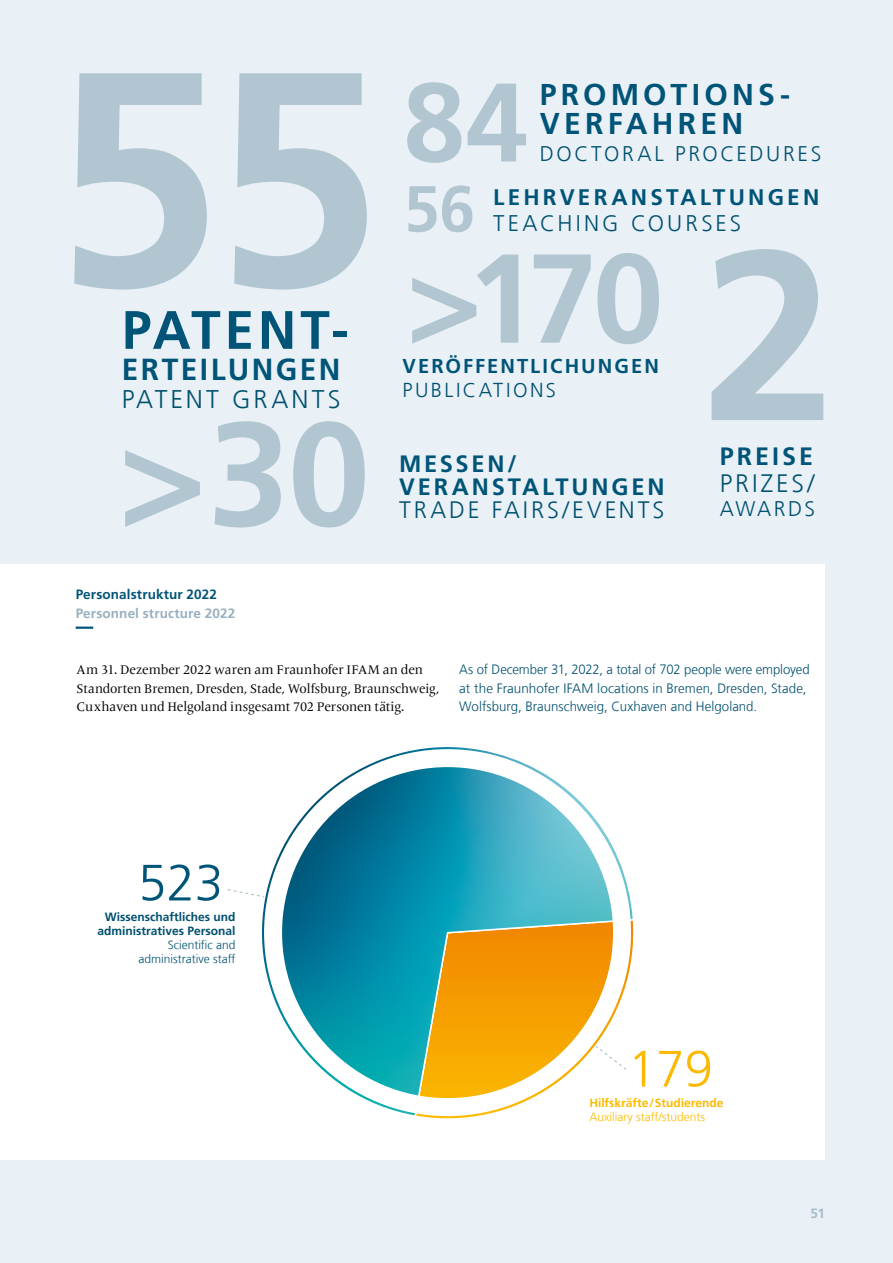
<style>
.page{position:relative;width:893px;height:1263px;background:#e9f1f7}
.page>*{position:absolute;margin:0;border:0;box-sizing:border-box;transform-origin:0 0}
.t1{font:700 304.65px "Frutiger LT Com";color:#a5bcc9}
.t2{font:700 240.9px "Frutiger LT Com";color:#a5bcc9}
.t3{font:700 147.15px "Frutiger LT Com";color:#a5bcc9}
.t4{font:700 126.3px "Frutiger LT Com";color:#a5bcc9}
.t5{font:700 111.6px "Frutiger LT Com";color:#a5bcc9}
.t6{font:700 64.95px "Frutiger LT Com";color:#a5bcc9}
.t7{font:700 54px "Frutiger LT Com";letter-spacing:.075em;color:#005477}
.t8{font:300 51px "Frutiger LT Com";color:#005477}
.t9{font:300 51px "Frutiger LT Com";color:#fbba00}
.t10{font:700 30.45px "Frutiger LT Com";letter-spacing:.08em;color:#005477}
.t11{font:700 30.15px/28.8px "Frutiger LT Com";letter-spacing:.14em;color:#005477}
.t12{font:300 25.5px "Frutiger LT Com";letter-spacing:.125em;color:#00506f}
.t13{font:300 25.2px "Frutiger LT Com";letter-spacing:.115em;color:#00506f}
.t14{font:700 25.2px "Frutiger LT Com";letter-spacing:.12em;color:#005477}
.t15{font:700 23.7px/23px "Frutiger LT Com";letter-spacing:.12em;color:#005477}
.t16{font:300 23.7px "Frutiger LT Com";letter-spacing:.125em;color:#00506f}
.t17{font:700 22.5px "Frutiger LT Com";letter-spacing:.14em;color:#005477}
.t18{font:300 22.5px "Frutiger LT Com";letter-spacing:.14em;color:#00506f}
.t19{font:300 21.15px "Frutiger LT Com";letter-spacing:.12em;color:#00506f}
.t20{font:700 20.1px "Frutiger LT Com";letter-spacing:.1em;color:#005477}
.t21{font:300 20.1px "Frutiger LT Com";letter-spacing:.125em;color:#00506f}
.t22{font:300 13.5px/18.8px "Frutiger LT Com";color:#00506f}
.t23{font:700 13.5px "Frutiger LT Com";letter-spacing:.01em;color:#98b0bf}
.t24{font:700 13.5px "Frutiger LT Com";letter-spacing:.01em;color:#005477}
.t25{font:700 13.5px "Frutiger LT Com";color:#a5bccb}
.t26{font:13.05px/18.8px "Frutiger Serif LT Pro";letter-spacing:-.01em;color:#000}
.t27{font:700 12px/14px "Frutiger LT Com";color:#00506f;text-align:right}
.t28{font:300 12px/14px "Frutiger LT Com";color:#00506f;text-align:right}
.t29{font:700 12px "Frutiger LT Com";color:#fbba00}
.t30{font:300 12px "Frutiger LT Com";color:#fbba00}
</style>
<div class="page">
<div style="left:0;top:564px;width:825px;height:596px;background:#fff"></div>
<svg style="left:76px;top:626px;width:18px;height:3px"></svg>
<svg style="left:246px;top:747px;width:388px;height:371px"></svg>
<div style="left:264px;top:749px;width:367px;height:367px;border:18px solid #fff;border-radius:50%"></div>
<h1 class="t1" style="left:52px;top:-7px;width:331px">55</h1>
<h3 class="t7" style="left:122px;top:297px;width:228px">PATENT-</h3>
<h3 class="t10" style="left:122px;top:351px;width:220px">ERTEILUNGEN</h3>
<h3 class="t12" style="left:122px;top:384px;width:220px">PATENT GRANTS</h3>
<h3 class="t3" style="left:118px;top:384px;width:253px">&gt;30</h3>
<p class="t24" style="left:76px;top:586px;width:143px">Personalstruktur 2022</p>
<p class="t23" style="left:76px;top:605px;width:161px">Personnel structure 2022</p>
<h3 class="t5" style="left:403px;top:54px;width:126px">84</h3>
<h3 class="t11" style="left:540px;top:80px;width:252px">PROMOTIONS-<br>VERFAHREN</h3>
<h3 class="t19" style="left:540px;top:141px;width:283px">DOCTORAL PROCEDURES</h3>
<h3 class="t6" style="left:404px;top:169px;width:73px">56</h3>
<h3 class="t17" style="left:493px;top:183px;width:328px">LEHRVERANSTALTUNGEN</h3>
<h3 class="t18" style="left:493px;top:209px;width:249px">TEACHING COURSES</h3>
<h3 class="t4" style="left:406px;top:221px;width:258px">&gt;170</h3>
<h3 class="t21" style="left:403px;top:377px;width:155px">PUBLICATIONS</h3>
<h3 class="t20" style="left:403px;top:354px;width:258px">VERÖFFENTLICHUNGEN</h3>
<h3 class="t15" style="left:399px;top:452px;width:267px">MESSEN/<br>VERANSTALTUNGEN</h3>
<h3 class="t16" style="left:399px;top:495px;width:267px">TRADE FAIRS/EVENTS</h3>
<h2 class="t2" style="left:702px;top:189px;width:135px">2</h2>
<h3 class="t14" style="left:720px;top:441px;width:95px">PREISE</h3>
<h3 class="t13" style="left:720px;top:467px;width:96px">PRIZES/</h3>
<h3 class="t19" style="left:720px;top:496px;width:97px">AWARDS</h3>
<p class="t26" style="left:77px;top:660px;width:364px">Am 31. Dezember 2022 waren am Fraunhofer IFAM an den<br>Standorten Bremen, Dresden, Stade, Wolfsburg, Braunschweig,<br>Cuxhaven und Helgoland insgesamt 702 Personen tätig.</p>
<p class="t22" style="left:459px;top:660px;width:352px">As of December 31, 2022, a total of 702 people were employed at the Fraunhofer IFAM locations in Bremen, Dresden, Stade,<br>Wolfsburg, Braunschweig, Cuxhaven and Helgoland.</p>
<h3 class="t8" style="left:138px;top:851px;width:87px">523</h3>
<p class="t27" style="left:98px;top:910px;width:140px">Wissenschaftliches und administratives Personal</p>
<p class="t28" style="left:138px;top:938px;width:99px">Scientific and administrative staff</p>
<h3 class="t9" style="left:628px;top:1037px;width:87px">179</h3>
<p class="t29" style="left:589px;top:1096px;width:135px">Hilfskräfte/Studierende</p>
<p class="t30" style="left:589px;top:1109px;width:117px">Auxiliary staff/students</p>
<p class="t25" style="left:810px;top:1205px;width:16px">51</p>
</div>
